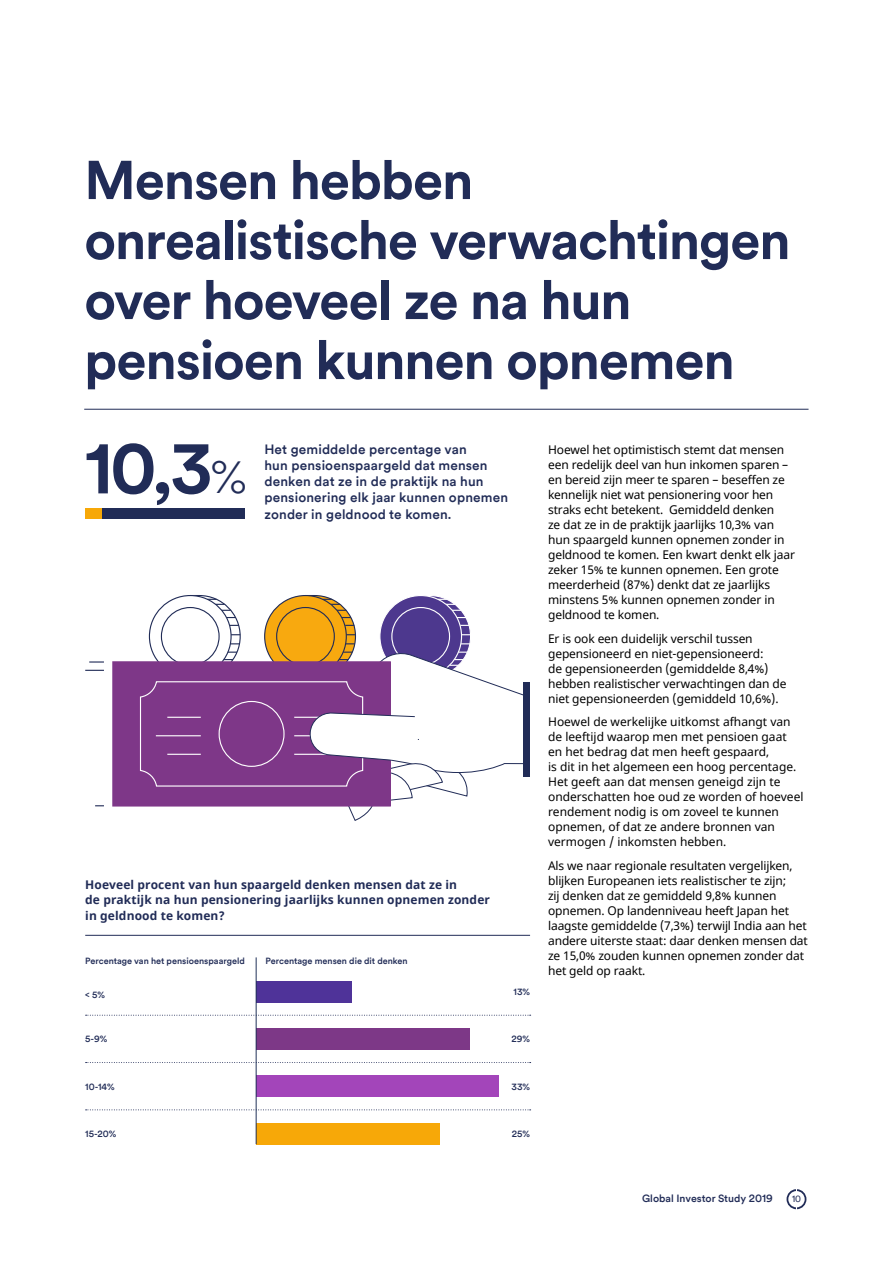
<style>
.page{position:relative;width:893px;height:1263px;background:#fff}
.page>*{position:absolute;margin:0;border:0;box-sizing:border-box;transform-origin:0 0}
.t1{font:700 69.15px "Schroders Circular TT";color:#212c57}
.t2{font:700 54px/60px "Schroders Circular TT";letter-spacing:-.025em;color:#212c57}
.t3{font:500 13.5px/16.2px "Schroders Circular TT";letter-spacing:.01em;color:#212c57}
.t4{font:12px/15px "Noto Sans";letter-spacing:-.01em;color:#000}
.t5{font:700 12px/15.6px "Noto Sans";letter-spacing:.01em;color:#212c57}
.t6{font:500 10.5px "Schroders Circular TT";color:#212c57}
.t7{font:500 9px "Schroders Circular TT";color:#212c57}
.t8{font:9px "Schroders Circular TT";color:#212c57}
.s1{font-weight:300;font-size:45px}
</style>
<div class="page">
<svg style="left:786px;top:1189px;width:20px;height:20px"></svg>
<div style="left:788px;top:1191px;width:17px;height:16px;background:#fff;border-radius:50%"></div>
<hr style="left:84px;top:409px;width:724px;height:1px;background:#212c57">
<div style="left:256px;top:981px;width:96px;height:21px;background:#4f3399"></div>
<div style="left:256px;top:1028px;width:213px;height:21px;background:#7d3887"></div>
<div style="left:256px;top:1075px;width:243px;height:22px;background:#a345ba"></div>
<div style="left:256px;top:1123px;width:184px;height:21px;background:#f7a808"></div>
<hr style="left:85px;top:935px;width:445px;height:1px;background:#212c57">
<svg style="left:86px;top:1015px;width:445px;height:1px"></svg>
<svg style="left:86px;top:1062px;width:445px;height:1px"></svg>
<svg style="left:86px;top:1109px;width:445px;height:1px"></svg>
<hr style="left:256px;top:957px;width:1px;height:187px;background:#fff">
<svg style="left:149px;top:595px;width:82px;height:82px"></svg>
<div style="left:265px;top:595px;width:81px;height:82px;background:#f8a90f;border-radius:50%"></div>
<div style="left:113px;top:662px;width:277px;height:144px;background:#7e3788"></div>
<div style="left:112px;top:661px;width:279px;height:145px;border:2px solid #7e3788"></div>
<div style="left:140px;top:681px;width:223px;height:106px;border:1px solid #fff;border-radius:16px"></div>
<div style="left:219px;top:701px;width:66px;height:66px;border:1px solid #fff;border-radius:50%"></div>
<hr style="left:156px;top:735px;width:45px;height:1px;background:#fff">
<hr style="left:167px;top:754px;width:34px;height:1px;background:#fff">
<hr style="left:167px;top:717px;width:34px;height:1px;background:#fff">
<svg style="left:273px;top:595px;width:250px;height:226px"></svg>
<div style="left:523px;top:682px;width:7px;height:95px;background:#212c57"></div>
<svg style="left:85px;top:670px;width:19px;height:1px"></svg>
<svg style="left:89px;top:661px;width:15px;height:2px"></svg>
<svg style="left:157px;top:595px;width:84px;height:69px"></svg>
<div style="left:85px;top:509px;width:160px;height:10px;background:#212c57"></div>
<div style="left:85px;top:509px;width:17px;height:10px;background:#f7a808"></div>
<h2 class="t2" style="left:84px;top:148px;width:708px">Mensen hebben onrealistische verwachtingen over hoeveel ze na hun pensioen kunnen opnemen</h2>
<h1 class="t1" style="left:85px;top:421px;width:163px">10,3<span class="s1">%</span></h1>
<p class="t3" style="left:264px;top:440px;width:245px">Het gemiddelde percentage van<br>hun pensioenspaargeld dat mensen denken dat ze in de praktijk na hun pensionering elk jaar kunnen opnemen zonder in geldnood te komen.</p>
<p class="t5" style="left:85px;top:877px;width:406px">Hoeveel procent van hun spaargeld denken mensen dat ze in<br>de praktijk na hun pensionering jaarlijks kunnen opnemen zonder in geldnood te komen?</p>
<p class="t7" style="left:85px;top:955px;width:161px">Percentage van het pensioenspaargeld</p>
<p class="t7" style="left:265px;top:955px;width:144px">Percentage mensen die dit denken</p>
<p class="t7" style="left:85px;top:988px;width:21px">&lt; 5%</p>
<p class="t7" style="left:514px;top:985px;width:18px">13%</p>
<p class="t7" style="left:85px;top:1033px;width:24px">5-9%</p>
<p class="t7" style="left:511px;top:1033px;width:20px">29%</p>
<p class="t7" style="left:85px;top:1080px;width:31px">10-14%</p>
<p class="t7" style="left:511px;top:1080px;width:20px">33%</p>
<p class="t7" style="left:85px;top:1128px;width:33px">15-20%</p>
<p class="t7" style="left:512px;top:1128px;width:20px">25%</p>
<p class="t4" style="left:548px;top:443px;width:248px">Hoewel het optimistisch stemt dat mensen een redelijk deel van hun inkomen sparen – en bereid zijn meer te sparen – beseffen ze kennelijk niet wat pensionering voor hen straks echt betekent. Gemiddeld denken<br>ze dat ze in de praktijk jaarlijks 10,3% van hun spaargeld kunnen opnemen zonder in geldnood te komen. Een kwart denkt elk jaar zeker 15% te kunnen opnemen. Een grote meerderheid (87%) denkt dat ze jaarlijks minstens 5% kunnen opnemen zonder in geldnood te komen.</p>
<p class="t4" style="left:548px;top:631px;width:240px">Er is ook een duidelijk verschil tussen gepensioneerd en niet-gepensioneerd:<br>de gepensioneerden (gemiddelde 8,4%) hebben realistischer verwachtingen dan de niet gepensioneerden (gemiddeld 10,6%).</p>
<p class="t4" style="left:548px;top:715px;width:257px">Hoewel de werkelijke uitkomst afhangt van de leeftijd waarop men met pensioen gaat en het bedrag dat men heeft gespaard,<br>is dit in het algemeen een hoog percentage.<br>Het geeft aan dat mensen geneigd zijn te onderschatten hoe oud ze worden of hoeveel rendement nodig is om zoveel te kunnen opnemen, of dat ze andere bronnen van vermogen / inkomsten hebben.</p>
<p class="t4" style="left:548px;top:858px;width:261px">Als we naar regionale resultaten vergelijken, blijken Europeanen iets realistischer te zijn;<br>zij denken dat ze gemiddeld 9,8% kunnen opnemen. Op landenniveau heeft Japan het laagste gemiddelde (7,3%) terwijl India aan het andere uiterste staat: daar denken mensen dat ze 15,0% zouden kunnen opnemen zonder dat het geld op raakt.</p>
<p class="t6" style="left:642px;top:1191px;width:132px">Global Investor Study 2019</p>
<p class="t8" style="left:792px;top:1193px;width:11px">10</p>
</div>
